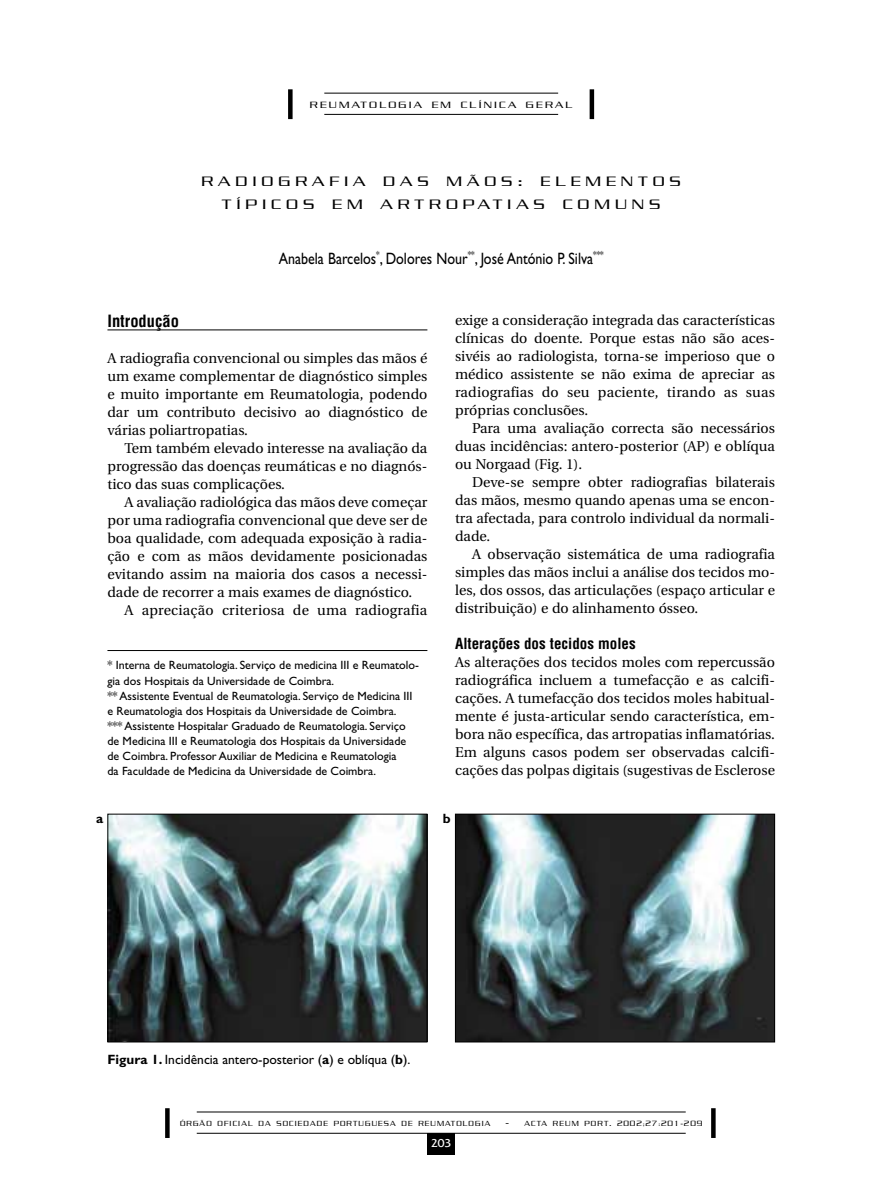
<style>
.page{position:relative;width:879px;height:1190px;background:#fff}
.page>*{position:absolute;margin:0;border:0;box-sizing:border-box;transform-origin:0 0}
.t1{font:16.5px "Gill Sans";color:#000;scale:.85 1}
.t2{font:700 condensed 16.5px "Helvetica";color:#000}
.t3{font:700 condensed 15px "Helvetica";color:#000}
.t4{font:14.25px/18px "Utopia";color:#000;text-align:justify}
.t5{font:13.5px "Julius";letter-spacing:.3em;color:#000;scale:1.2 1}
.t6{font:13.5px "Gill Sans";color:#000}
.t7{font:700 13.5px "Gill Sans";color:#000}
.t8{font:12px/15px "Gill Sans";color:#000}
.t9{font:12px "Friz Quadrata";color:#fff}
.t10{font:9px "Julius";letter-spacing:.2em;color:#000;scale:1.2 1}
.t11{font:7.5px "Julius";letter-spacing:.11em;color:#000}
.t12{font:7.35px "Julius";letter-spacing:.15em;color:#000}
.s1{font-size:18px}
.s2{font-weight:700}
.s3{font-size:9.75px}
.s4{font-size:7.35px}
</style>
<div class="page">
<hr style="left:197px;top:1111px;width:489px;height:1px;background:#000">
<hr style="left:197px;top:1133px;width:489px;height:1px;background:#000">
<div style="left:427px;top:1133px;width:28px;height:21px;background:#000"></div>
<div style="left:165px;top:1108px;width:5px;height:30px;background:#000"></div>
<div style="left:711px;top:1108px;width:5px;height:29px;background:#000"></div>
<hr style="left:324px;top:93px;width:234px;height:1px;background:#000">
<hr style="left:324px;top:114px;width:234px;height:1px;background:#000">
<div style="left:288px;top:89px;width:5px;height:30px;background:#000"></div>
<hr style="left:590px;top:89px;width:4px;height:30px;background:#000">
<hr style="left:107px;top:330px;width:320px;height:1px;background:#000">
<hr style="left:107px;top:650px;width:320px;height:1px;background:#000">
<img style="left:109px;top:815px;width:316px;height:225px">
<div style="left:107px;top:813px;width:320px;height:229px;border:1px solid #000"></div>
<img style="left:457px;top:815px;width:316px;height:225px">
<div style="left:455px;top:813px;width:320px;height:229px;border:1px solid #000"></div>
<p class="t10" style="left:310px;top:101px;width:220px">REUMATOLOGIA EM CLÍNICA GERAL</p>
<p class="t5" style="left:201px;top:177px;width:138px">RADIOGRAFIA</p>
<p class="t5" style="left:383px;top:177px;width:39px">DAS</p>
<p class="t5" style="left:447px;top:177px;width:197px">MÃOS<span class="s1">:</span> ELEMENTOS</p>
<p class="t5" style="left:222px;top:199px;width:79px">TÍPICOS</p>
<p class="t5" style="left:332px;top:199px;width:27px">E M</p>
<p class="t5" style="left:381px;top:199px;width:139px">ARTROPATIAS</p>
<p class="t5" style="left:563px;top:199px;width:83px">COMUNS</p>
<p class="t1" style="left:279px;top:253px;width:384px">Anabela Barcelos<sup>*</sup>, Dolores Nour<sup>**</sup>, José António P. Silva<sup>***</sup></p>
<p class="t2" style="left:107px;top:314px;width:73px">Introdução</p>
<p class="t4" style="left:107px;top:350px;width:321px">A radiografia convencional ou simples das mãos é um exame complementar de diagnóstico simples e muito importante em Reumatologia, podendo dar um contributo decisivo ao diagnóstico de várias poliartropatias.</p>
<p class="t4" style="left:107px;top:440px;width:321px;text-indent:17px">Tem também elevado interesse na avaliação da progressão das doenças reumáticas e no diagnós&shy;tico das suas complicações.</p>
<p class="t4" style="left:107px;top:494px;width:322px;text-indent:17px">A avaliação radiológica das mãos deve começar por uma radiografia convencional que deve ser de boa qualidade, com adequada exposição à radia&shy;ção e com as mãos devidamente posicionadas evitando assim na maioria dos casos a necessi&shy;dade de recorrer a mais exames de diagnóstico.</p>
<p class="t4" style="left:124px;top:602px;width:304px">A apreciação criteriosa de uma radiografia</p>
<p class="t8" style="left:107px;top:659px;width:313px">* Interna de Reumatologia. Serviço de medicina III e Reumatolo&shy;gia dos Hospitais da Universidade de Coimbra.<br>** Assistente Eventual de Reumatologia. Serviço de Medicina III e Reumatologia dos Hospitais da Universidade de Coimbra.<br>*** Assistente Hospitalar Graduado de Reumatologia. Serviço de Medicina III e Reumatologia dos Hospitais da Universidade de Coimbra. Professor Auxiliar de Medicina e Reumatologia<br>da Faculdade de Medicina da Universidade de Coimbra.</p>
<p class="t4" style="left:455px;top:312px;width:321px">exige a consideração integrada das características clínicas do doente. Porque estas não são aces&shy;sivéis ao radiologista, torna-se imperioso que o médico assistente se não exima de apreciar as radiografias do seu paciente, tirando as suas próprias conclusões.</p>
<p class="t4" style="left:455px;top:420px;width:321px;text-indent:17px">Para uma avaliação correcta são necessários duas incidências: antero-posterior (AP) e oblíqua ou Norgaad (Fig. 1).</p>
<p class="t4" style="left:455px;top:474px;width:321px;text-indent:17px">Deve-se sempre obter radiografias bilaterais das mãos, mesmo quando apenas uma se encon&shy;tra afectada, para controlo individual da normali&shy;dade.</p>
<p class="t4" style="left:455px;top:546px;width:321px;text-indent:17px">A observação sistemática de uma radiografia simples das mãos inclui a análise dos tecidos mo&shy;les, dos ossos, das articulações (espaço articular e distribuição) e do alinhamento ósseo.</p>
<p class="t3" style="left:455px;top:637px;width:182px">Alterações dos tecidos moles</p>
<p class="t4" style="left:455px;top:654px;width:321px">As alterações dos tecidos moles com repercussão radiográfica incluem a tumefacção e as calcifi&shy;cações. A tumefacção dos tecidos moles habitual&shy;mente é justa-articular sendo característica, em&shy;bora não específica, das artropatias inflamatórias.<br>Em alguns casos podem ser observadas calcifi&shy;cações das polpas digitais (sugestivas de Esclerose</p>
<p class="t7" style="left:96px;top:813px;width:9px">a</p>
<p class="t7" style="left:443px;top:813px;width:9px">b</p>
<p class="t6" style="left:107px;top:1054px;width:304px"><span class="s2">Figura 1.</span> Incidência antero-posterior (<span class="s2">a</span>) e oblíqua (<span class="s2">b</span>).</p>
<p class="t12" style="left:180px;top:1120px;width:312px">ÓRGÃO OFICIAL DA SOCIEDADE PORTUGUESA DE REUMATOLOGIA</p>
<p class="t11" style="left:506px;top:1120px;width:198px"><span class="s3">-</span> <span class="s4">ACTA REUM PORT</span><span class="s3">.</span> 2002;27:201-209</p>
<p class="t9" style="left:431px;top:1138px;width:22px">203</p>
</div>
